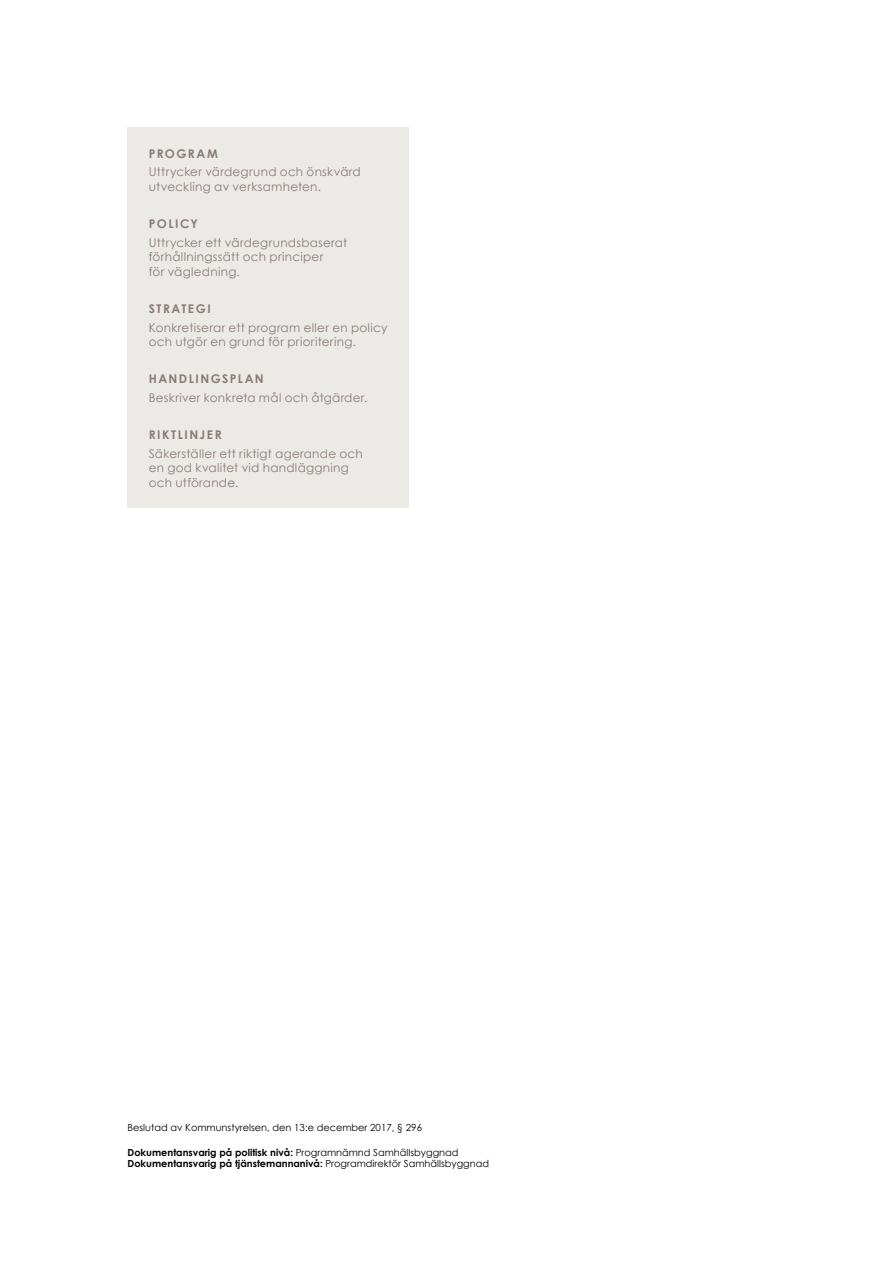
<style>
.page{position:relative;width:893px;height:1263px;background:#fff}
.page>*{position:absolute;margin:0;border:0;box-sizing:border-box;transform-origin:0 0}
.Bildtext{font:12px/14.4px "Century Gothic";letter-spacing:.02em;color:#887c77}
.Bildtext-2{font:700 12px "Century Gothic";letter-spacing:.12em;color:#887c77}
.Bilstext{font:700 9.75px/11.7px "Century Gothic";color:#000}
.Bilstext-2{font:9.75px "Century Gothic";color:#000}
.s1{font-weight:400}
</style>
<div class="page">
<div style="left:128px;top:128px;width:281px;height:380px;background:#eceae6"></div>
<p class="Bildtext-2" style="left:149px;top:146px;width:70px">PROGRAM</p>
<p class="Bildtext" style="left:149px;top:165px;width:213px">Uttrycker värdegrund och önskvärd utveckling av verksamheten.</p>
<p class="Bildtext-2" style="left:149px;top:216px;width:51px">POLICY</p>
<p class="Bildtext" style="left:149px;top:235px;width:200px">Uttrycker ett värdegrundsbaserat förhållningssätt och principer<br>för vägledning.</p>
<p class="Bildtext-2" style="left:149px;top:301px;width:63px">STRATEGI</p>
<p class="Bildtext" style="left:149px;top:320px;width:240px">Konkretiserar ett program eller en policy och utgör en grund för prioritering.</p>
<p class="Bildtext-2" style="left:149px;top:371px;width:116px">HANDLINGSPLAN</p>
<p class="Bildtext" style="left:149px;top:390px;width:220px">Beskriver konkreta mål och åtgärder.</p>
<p class="Bildtext-2" style="left:149px;top:427px;width:74px">RIKTLINJER</p>
<p class="Bildtext" style="left:149px;top:446px;width:215px">Säkerställer ett riktigt agerande och en god kvalitet vid handläggning och utförande.</p>
<p class="Bilstext-2" style="left:128px;top:1122px;width:296px">Beslutad av Kommunstyrelsen, den 13:e december 2017, § 296</p>
<p class="Bilstext" style="left:128px;top:1146px;width:363px">Dokumentansvarig på politisk nivå: <span class="s1">Programnämnd Samhällsbyggnad<br></span>Dokumentansvarig på tjänstemannanivå: <span class="s1">Programdirektör Samhällsbyggnad</span></p>
</div>
